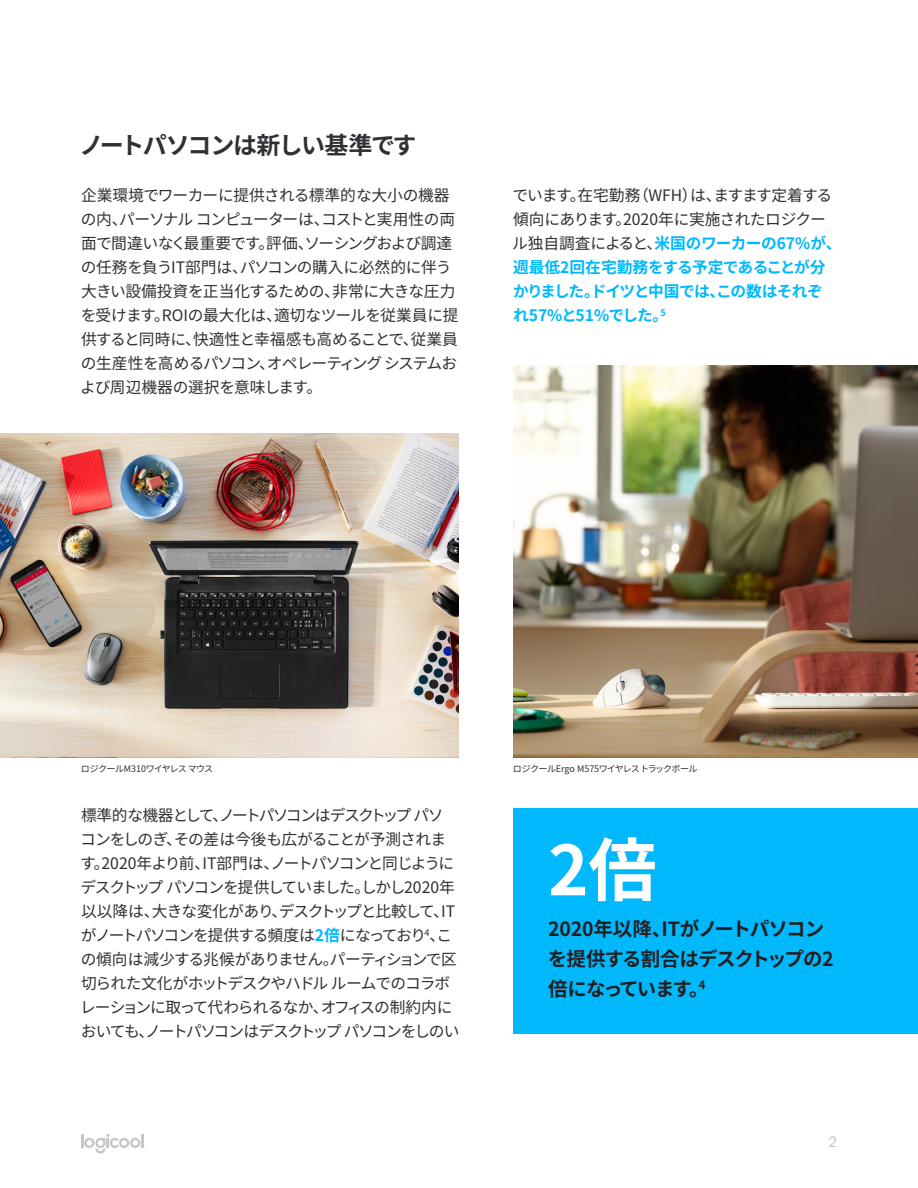
<style>
.page{position:relative;width:918px;height:1188px;background:#fff}
.page>*{position:absolute;margin:0;border:0;box-sizing:border-box;transform-origin:0 0}
.Large_White{font:700 68.7px "Noto Sans CJ Kjp";color:#fff}
.Header_1{font:700 24px "Noto Sans CJ Kjp";letter-spacing:-.065em;color:#2e3033}
.Header_3{font:700 19.5px/30px "Noto Sans CJ Kjp";letter-spacing:-.05em;color:#231f20}
.t1{font:15.75px/24px "Noto Sans CJ Kjp";letter-spacing:-.055em;color:#2e3033}
.t2{font:15.75px/24px "Noto Sans CJ Kjp";letter-spacing:-.035em;color:#2e3033}
.t3{font:700 15.75px/24px "Noto Sans CJ Kjp";letter-spacing:-.045em;color:#00b8fc}
.t4{font:15px "Poppins";color:#c2c7c7}
.t5{font:9px "Noto Sans CJ Kjp";letter-spacing:-.055em;color:#2e3033}
.s1{font-weight:400;color:#2e3033}
.s2{font-weight:700;color:#00b8fc}
</style>
<div class="page">
<svg style="left:81px;top:1134px;width:65px;height:20px"></svg>
<hr style="left:141px;top:1134px;width:3px;height:14px;background:#c2c7c7">
<img style="left:0;top:433px;width:459px;height:324px">
<div style="left:513px;top:808px;width:405px;height:226px;background:#00b8fc"></div>
<img style="left:513px;top:366px;width:405px;height:392px">
<p class="Header_1" style="left:80px;top:132px;width:338px">ノートパソコンは新しい基準です</p>
<p class="t2" style="left:80px;top:183px;width:380px">企業環境でワーカーに提供される標準的な大小の機器の内、パーソナル コンピューターは、コストと実用性の両面で間違いなく最重要です。評価、ソーシングおよび調達の任務を負うIT部門は、パソコンの購入に必然的に伴う大きい設備投資を正当化するための、非常に大きな圧力を受けます。ROIの最大化は、適切なツールを従業員に提供すると同時に、快適性と幸福感も高めることで、従業員の生産性を高めるパソコン、オペレーティング システムおよび周辺機器の選択を意味します。</p>
<p class="t3" style="left:512px;top:184px;width:331px"><span class="s1">でいます。在宅勤務（WFH）は、ますます定着する傾向にあります。2020年に実施されたロジクール独自調査によると、</span>米国のワーカーの67%が、週最低2回在宅勤務をする予定であることが分かりました。ドイツと中国では、この数はそれぞれ57%と51%でした。<sup>5</sup></p>
<p class="t5" style="left:81px;top:763px;width:134px">ロジクールM310ワイヤレス マウス</p>
<p class="t1" style="left:80px;top:804px;width:381px">標準的な機器として、ノートパソコンはデスクトップ パソコンをしのぎ、その差は今後も広がることが予測されます。2020年より前、IT部門は、ノートパソコンと同じようにデスクトップ パソコンを提供していました。しかし2020年以以降は、大きな変化があり、デスクトップと比較して、ITがノートパソコンを提供する頻度は<span class="s2">2倍</span>になっており<sup>4</sup>、この傾向は減少する兆候がありません。パーティションで区切られた文化がホットデスクやハドル ルームでのコラボレーションに取って代わられるなか、オフィスの制約内においても、ノートパソコンはデスクトップ パソコンをしのい</p>
<p class="t5" style="left:513px;top:763px;width:186px">ロジクールErgo M575ワイヤレス トラックボール</p>
<p class="Large_White" style="left:548px;top:831px;width:110px">2倍</p>
<p class="Header_3" style="left:548px;top:914px;width:287px">2020年以降、ITがノートパソコンを提供する割合はデスクトップの2倍になっています。<sup>4</sup></p>
<p class="t4" style="left:828px;top:1134px;width:10px">2</p>
</div>
